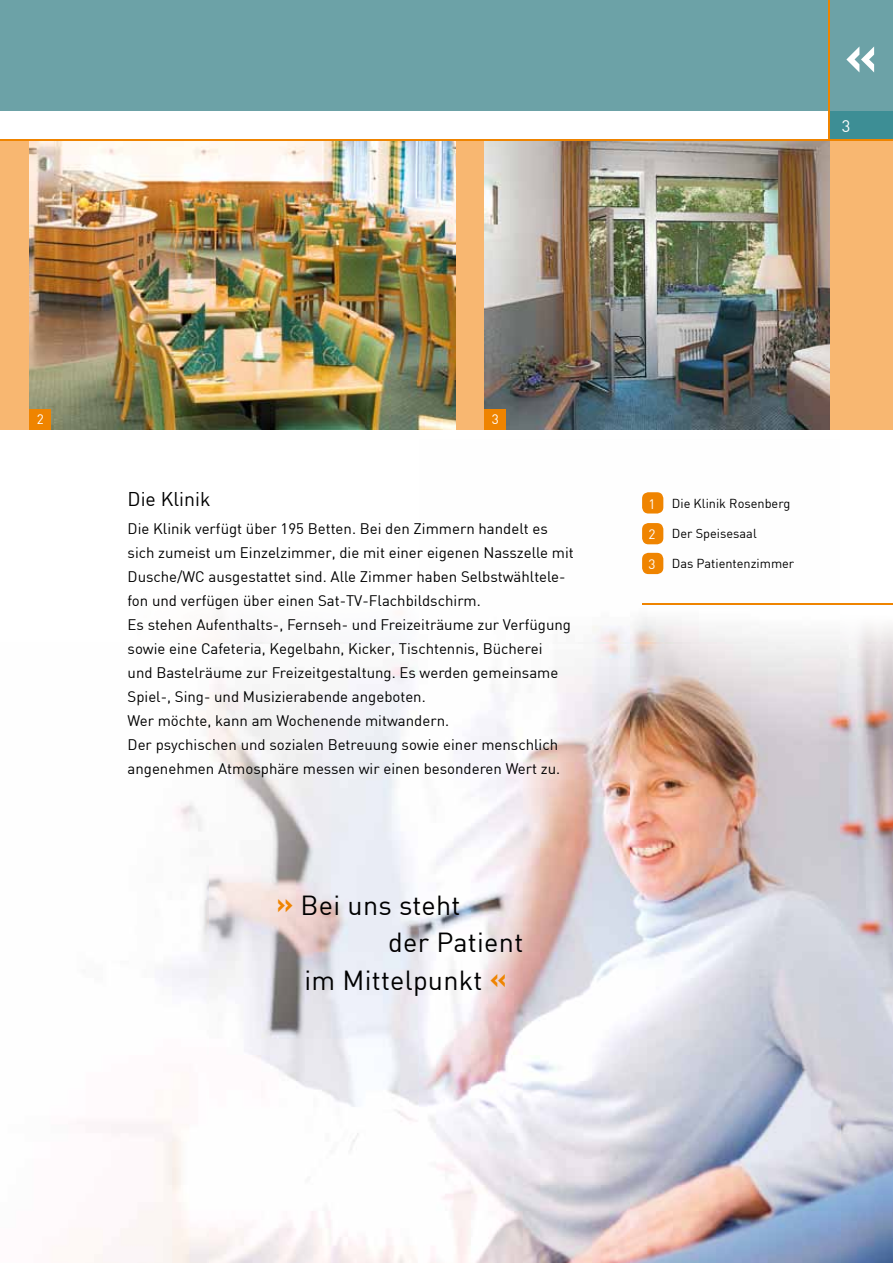
<style>
.page{position:relative;width:893px;height:1263px;background:#fff}
.page>*{position:absolute;margin:0;border:0;box-sizing:border-box;transform-origin:0 0}
.t1{font:700 52.5px "DIN";color:#fff}
.t2{font:27px "DIN";letter-spacing:.01em;color:#000}
.t3{font:19.5px "DIN";color:#000}
.t4{font:16.5px "DIN";color:#fff}
.t5{font:15px/24px "DIN";color:#000}
.t6{font:13.5px "DIN";color:#fff}
.t7{font:12.75px "DIN";color:#000}
.s1{font-weight:700;color:#ef8400}
</style>
<div class="page">
<div style="left:829px;top:111px;width:64px;height:29px;background:#3d8e95"></div>
<div style="left:0;top:0;width:893px;height:111px;background:#6ca2a7"></div>
<hr style="left:828px;top:111px;width:2px;height:29px;background:#ef8400">
<hr style="left:828px;top:0;width:2px;height:111px;background:#ef8400">
<div style="left:0;top:140px;width:893px;height:289px;background:#f8b771"></div>
<img style="left:94px;top:492px;width:799px;height:771px">
<img style="left:30px;top:141px;width:425px;height:288px">
<img style="left:485px;top:141px;width:344px;height:288px">
<div style="left:30px;top:409px;width:21px;height:20px;background:#ef8400"></div>
<div style="left:485px;top:409px;width:21px;height:20px;background:#ef8400"></div>
<div style="left:642px;top:492px;width:21px;height:21px;background:#ef8400;border-radius:6px"></div>
<div style="left:642px;top:523px;width:21px;height:21px;background:#ef8400;border-radius:6px"></div>
<div style="left:642px;top:553px;width:21px;height:21px;background:#ef8400;border-radius:6px"></div>
<hr style="left:642px;top:603px;width:251px;height:2px;background:#ef8400">
<hr style="left:0;top:140px;width:893px;height:1px;background:#ef8400">
<h1 class="t1" style="left:845px;top:21px;width:34px">«</h1>
<p class="t4" style="left:842px;top:116px;width:10px">3</p>
<p class="t6" style="left:37px;top:410px;width:9px">2</p>
<p class="t6" style="left:492px;top:410px;width:9px">3</p>
<h3 class="t3" style="left:128px;top:486px;width:84px">Die Klinik</h3>
<p class="t5" style="left:128px;top:516px;width:448px">Die Klinik verfügt über 195 Betten. Bei den Zimmern handelt es sich zumeist um Einzelzimmer, die mit einer eigenen Nasszelle mit Dusche/WC ausgestattet sind. Alle Zimmer haben Selbstwähltele&shy;fon und verfügen über einen Sat-TV-Flachbildschirm.<br>Es stehen Aufenthalts-, Fernseh- und Freizeiträume zur Verfügung sowie eine Cafeteria, Kegelbahn, Kicker, Tischtennis, Bücherei<br>und Bastelräume zur Freizeitgestaltung. Es werden gemeinsame Spiel-, Sing- und Musizierabende angeboten.<br>Wer möchte, kann am Wochenende mitwandern.<br>Der psychischen und sozialen Betreuung sowie einer menschlich angenehmen Atmosphäre messen wir einen besonderen Wert zu.</p>
<h2 class="t2" style="left:276px;top:888px;width:186px"><span class="s1">»</span> Bei uns steht</h2>
<h2 class="t2" style="left:388px;top:925px;width:137px">der Patient</h2>
<h2 class="t2" style="left:304px;top:963px;width:204px">im Mittelpunkt <span class="s1">«</span></h2>
<p class="t6" style="left:648px;top:495px;width:9px">1</p>
<p class="t6" style="left:648px;top:526px;width:9px">2</p>
<p class="t6" style="left:648px;top:556px;width:9px">3</p>
<p class="t7" style="left:672px;top:495px;width:120px">Die Klinik Rosenberg</p>
<p class="t7" style="left:672px;top:525px;width:86px">Der Speisesaal</p>
<p class="t7" style="left:672px;top:555px;width:124px">Das Patientenzimmer</p>
</div>
